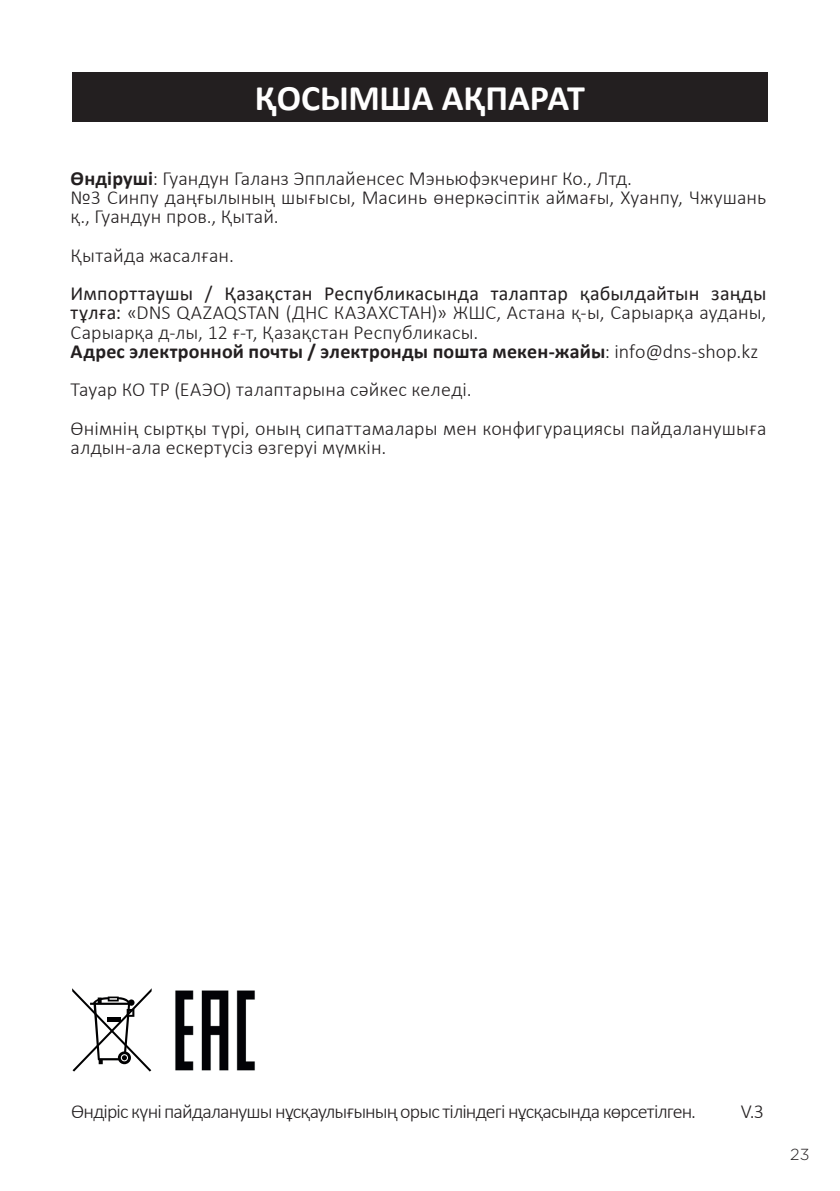
<style>
.page{position:relative;width:840px;height:1191px;background:#fff}
.page>*{position:absolute;margin:0;border:0;box-sizing:border-box;transform-origin:0 0}
.t1{font:700 36px "Calibri";letter-spacing:-.005em;color:#fff}
.t2{font:300 20px/19.2px "Calibri";letter-spacing:.005em;color:#231f20}
.t3{font:300 20px "Calibri";letter-spacing:-.04em;color:#231f20}
.t4{font:300 16px "Gotham Pro";color:#231f20}
.s1{font-weight:700}
.s2{font-weight:400}
</style>
<div class="page">
<div style="left:72px;top:72px;width:695px;height:49px;background:#231f20"></div>
<img style="left:175px;top:990px;width:80px;height:81px">
<svg style="left:72px;top:988px;width:80px;height:83px"></svg>
<h1 class="t1" style="left:255px;top:73px;width:331px">ҚОСЫМША АҚПАРАТ</h1>
<p class="t2" style="left:71px;top:168px;width:697px"><span class="s1">Өндіруші</span>: Гуандун Галанз Эпплайенсес Мэньюфэкчеринг Ко., Лтд.<br>№3 Синпу даңғылының шығысы, Масинь өнеркәсіптік аймағы, Хуанпу, Чжушань қ., Гуандун пров., Қытай.</p>
<p class="t2" style="left:71px;top:245px;width:165px">Қытайда жасалған.</p>
<p class="t2" style="left:71px;top:284px;width:697px"><span class="s2">Импорттаушы / Қазақстан Республикасында талаптар қабылдайтын заңды тұлға:</span> «DNS QAZAQSTAN (ДНС КАЗАХСТАН)» ЖШС, Астана қ-ы, Сарыарқа ауданы, Сарыарқа д-лы, 12 ғ-т, Қазақстан Республикасы.<br><span class="s1">Адрес электронной почты / электронды пошта мекен-жайы</span>: info@dns-shop.kz</p>
<p class="t2" style="left:71px;top:370px;width:697px;line-height:38.4px">Тауар КО ТР (ЕАЭО) талаптарына сәйкес келеді.<br>Өнімнің сыртқы түрі, оның сипаттамалары мен конфигурациясы пайдаланушыға</p>
<p class="t2" style="left:71px;top:437px;width:317px">алдын-ала ескертусіз өзгеруі мүмкін.</p>
<p class="t3" style="left:71px;top:1098px;width:626px">Өндіріс күні пайдаланушы нұсқаулығының орыс тіліндегі нұсқасында көрсетілген.</p>
<p class="t2" style="left:740px;top:1101px;width:24px">V.3</p>
<p class="t4" style="left:789px;top:1145px;width:21px">23</p>
</div>
